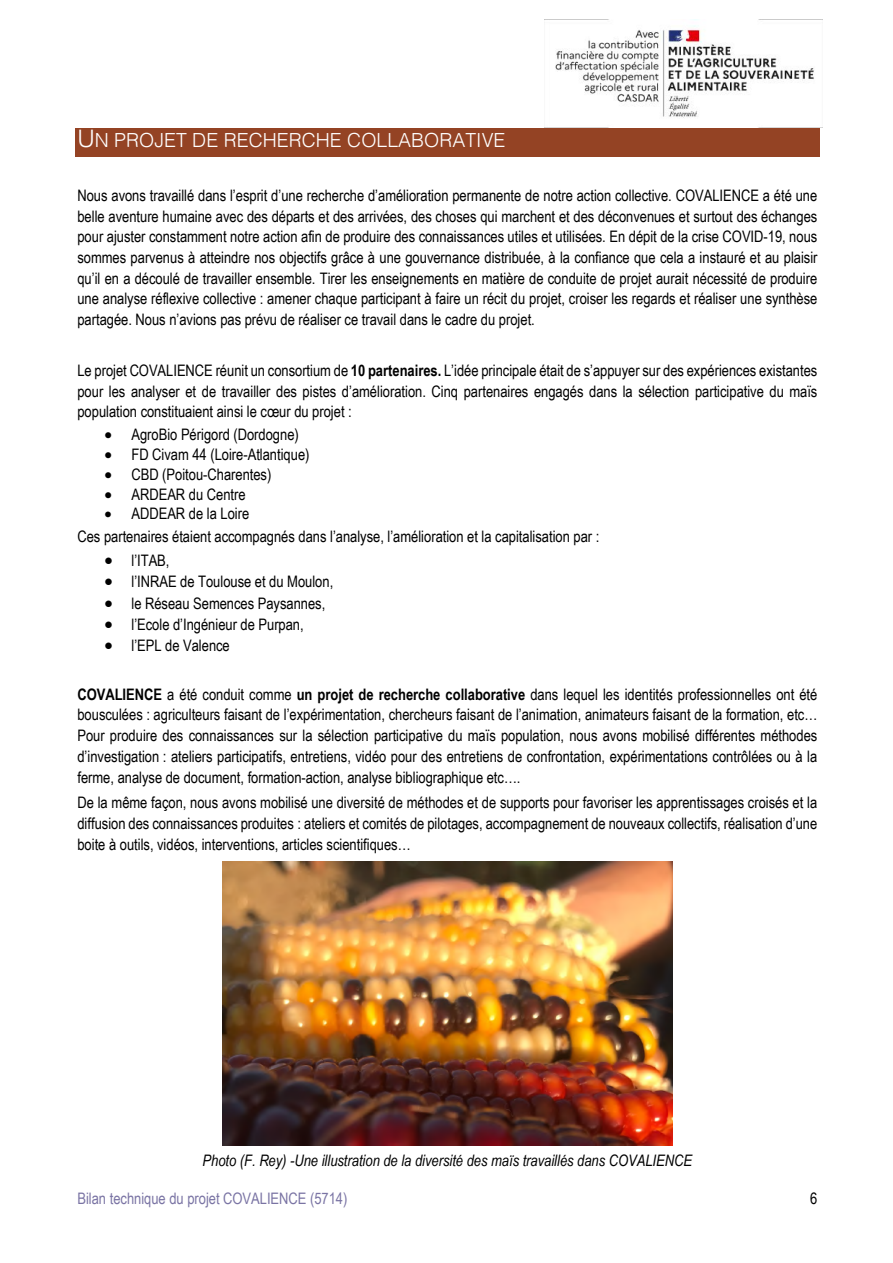
<style>
.page{position:relative;width:893px;height:1263px;background:#fff}
.page>*{position:absolute;margin:0;border:0;box-sizing:border-box;transform-origin:0 0}
.t1{font:300 19.5px "Helvetica";color:#fff}
.t2{font:15.9px/20.7px "Arial Narrow";color:#000;text-align:justify}
.t3{font:italic 15.9px "Arial Narrow";letter-spacing:-.005em;color:#000}
.t4{font:15.9px "Arial Narrow";color:#7a74a4}
.s1{font-size:24.15px}
.s2{font-weight:700}
</style>
<div class="page">
<img style="left:555px;top:25px;width:259px;height:93px">
<div style="left:75px;top:128px;width:744px;height:28px;background:#944324"></div>
<img style="left:222px;top:861px;width:450px;height:284px">
<p class="t1" style="left:77px;top:132px;width:429px"><span class="s1">U</span>N PROJET DE RECHERCHE COLLABORATIVE</p>
<p class="t2" style="left:77px;top:185px;width:741px">Nous avons travaillé dans l’esprit d’une recherche d’amélioration permanente de notre action collective. COVALIENCE a été une belle aventure humaine avec des départs et des arrivées, des choses qui marchent et des déconvenues et surtout des échanges pour ajuster constamment notre action afin de produire des connaissances utiles et utilisées. En dépit de la crise COVID-19, nous sommes parvenus à atteindre nos objectifs grâce à une gouvernance distribuée, à la confiance que cela a instauré et au plaisir qu’il en a découlé de travailler ensemble. Tirer les enseignements en matière de conduite de projet aurait nécessité de produire une analyse réflexive collective : amener chaque participant à faire un récit du projet, croiser les regards et réaliser une synthèse partagée. Nous n’avions pas prévu de réaliser ce travail dans le cadre du projet.</p>
<p class="t2" style="left:77px;top:360px;width:741px">Le projet COVALIENCE réunit un consortium de <span class="s2">10 partenaires.</span> L’idée principale était de s’appuyer sur des expériences existantes pour les analyser et de travailler des pistes d’amélioration. Cinq partenaires engagés dans la sélection participative du maïs population constituaient ainsi le cœur du projet :</p>
<p class="t2" style="left:104px;top:424px;width:196px">• AgroBio Périgord (Dordogne)</p>
<p class="t2" style="left:104px;top:444px;width:207px">• FD Civam 44 (Loire-Atlantique)</p>
<p class="t2" style="left:104px;top:464px;width:168px">• CBD (Poitou-Charentes)</p>
<p class="t2" style="left:104px;top:484px;width:143px">• ARDEAR du Centre</p>
<p class="t2" style="left:77px;top:502px;width:524px;line-height:22.6px;text-indent:27px">• ADDEAR de la Loire<br>Ces partenaires étaient accompagnés dans l’analyse, l’amélioration et la capitalisation par :</p>
<p class="t2" style="left:104px;top:550px;width:67px">• l’ITAB,</p>
<p class="t2" style="left:104px;top:571px;width:230px">• l’INRAE de Toulouse et du Moulon,</p>
<p class="t2" style="left:104px;top:592px;width:222px">• le Réseau Semences Paysannes,</p>
<p class="t2" style="left:104px;top:614px;width:201px">• l’Ecole d’Ingénieur de Purpan,</p>
<p class="t2" style="left:104px;top:635px;width:127px">• l’EPL de Valence</p>
<p class="t2" style="left:77px;top:684px;width:741px"><span class="s2">COVALIENCE</span> a été conduit comme <span class="s2">un projet de recherche collaborative</span> dans lequel les identités professionnelles ont été bousculées : agriculteurs faisant de l’expérimentation, chercheurs faisant de l’animation, animateurs faisant de la formation, etc… Pour produire des connaissances sur la sélection participative du maïs population, nous avons mobilisé différentes méthodes d’investigation : ateliers participatifs, entretiens, vidéo pour des entretiens de confrontation, expérimentations contrôlées ou à la ferme, analyse de document, formation-action, analyse bibliographique etc….</p>
<p class="t2" style="left:77px;top:792px;width:741px">De la même façon, nous avons mobilisé une diversité de méthodes et de supports pour favoriser les apprentissages croisés et la diffusion des connaissances produites : ateliers et comités de pilotages, accompagnement de nouveaux collectifs, réalisation d’une boite à outils, vidéos, interventions, articles scientifiques…</p>
<p class="t3" style="left:203px;top:1151px;width:491px">Photo (F. Rey) -Une illustration de la diversité des maïs travaillés dans COVALIENCE</p>
<p class="t4" style="left:77px;top:1189px;width:271px">Bilan technique du projet COVALIENCE (5714)</p>
<p class="t2" style="left:810px;top:1188px;width:9px">6</p>
</div>
